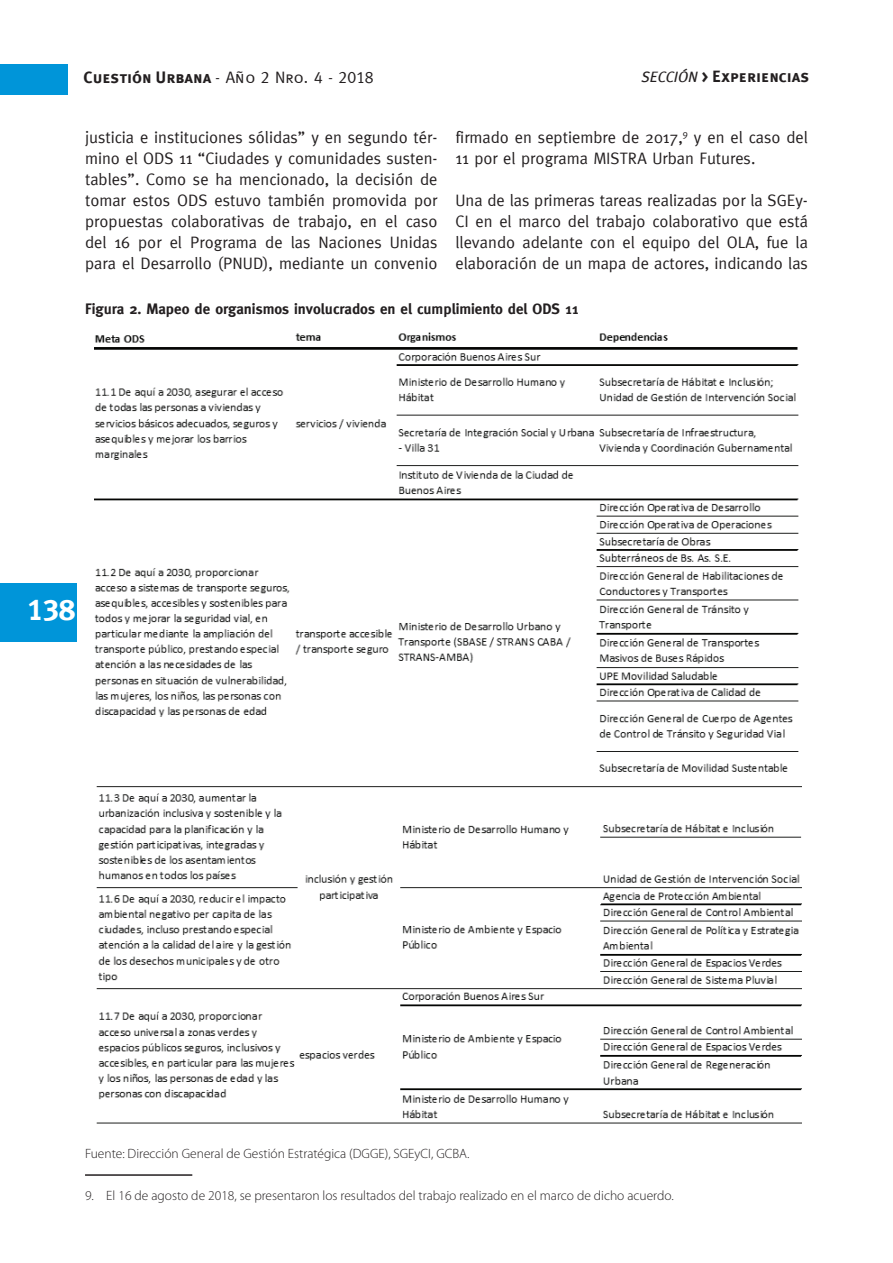
<style>
.page{position:relative;width:893px;height:1263px;background:#fff}
.page>*{position:absolute;margin:0;border:0;box-sizing:border-box;transform-origin:0 0}
.t1{font:30px "Meta Plus Bold Caps";color:#fff}
.t2{font:16.5px/21px "Meta";color:#231f20;text-align:justify}
.t3{font:16.5px "Meta Caps";color:#231f20}
.t4{font:16.5px "Meta Plus Bold Caps";color:#231f20}
.t5{font:700 15px "Meta";color:#231f20}
.t6{font:300 13.5px "Myriad Pro";color:#231f20}
.s1{font-family:"Meta Plus Bold Caps"}
.s2{font-family:"Meta Plus";font-style:italic;font-size:15px}
</style>
<div class="page">
<div style="left:0;top:583px;width:77px;height:58px;background:#0095d9"></div>
<div style="left:0;top:65px;width:67px;height:30px;background:#0095d9"></div>
<hr style="left:85px;top:1174px;width:107px;height:2px;background:#231f20">
<img style="left:94px;top:332px;width:708px;height:792px">
<p class="t3" style="left:84px;top:67px;width:292px"><span class="s1">Cuestión Urbana</span> - Año 2 Nro. 4 - 2018</p>
<p class="t4" style="left:641px;top:66px;width:169px"><span class="s2">SECCIÓN</span> &gt; Experiencias</p>
<p class="t2" style="left:85px;top:126px;width:354px">justicia e instituciones sólidas” y en segundo tér&shy;mino el ODS 11 “Ciudades y comunidades susten&shy;tables”. Como se ha mencionado, la decisión de tomar estos ODS estuvo también promovida por propuestas colaborativas de trabajo, en el caso del 16 por el Programa de las Naciones Unidas para el Desarrollo (PNUD), mediante un convenio</p>
<p class="t2" style="left:455px;top:126px;width:354px">firmado en septiembre de 2017,<sup>9</sup> y en el caso del<br>11 por el programa MISTRA Urban Futures.</p>
<p class="t2" style="left:455px;top:189px;width:354px">Una de las primeras tareas realizadas por la SGEy-CI en el marco del trabajo colaborativo que está llevando adelante con el equipo del OLA, fue la elaboración de un mapa de actores, indicando las</p>
<p class="t5" style="left:85px;top:300px;width:495px">Figura 2. Mapeo de organismos involucrados en el cumplimiento del ODS 11</p>
<h1 class="t1" style="left:27px;top:591px;width:50px">138</h1>
<p class="t6" style="left:85px;top:1146px;width:386px">Fuente: Dirección General de Gestión Estratégica (DGGE), SGEyCI, GCBA.</p>
<p class="t6" style="left:85px;top:1188px;width:590px">9. El 16 de agosto de 2018, se presentaron los resultados del trabajo realizado en el marco de dicho acuerdo.</p>
</div>
